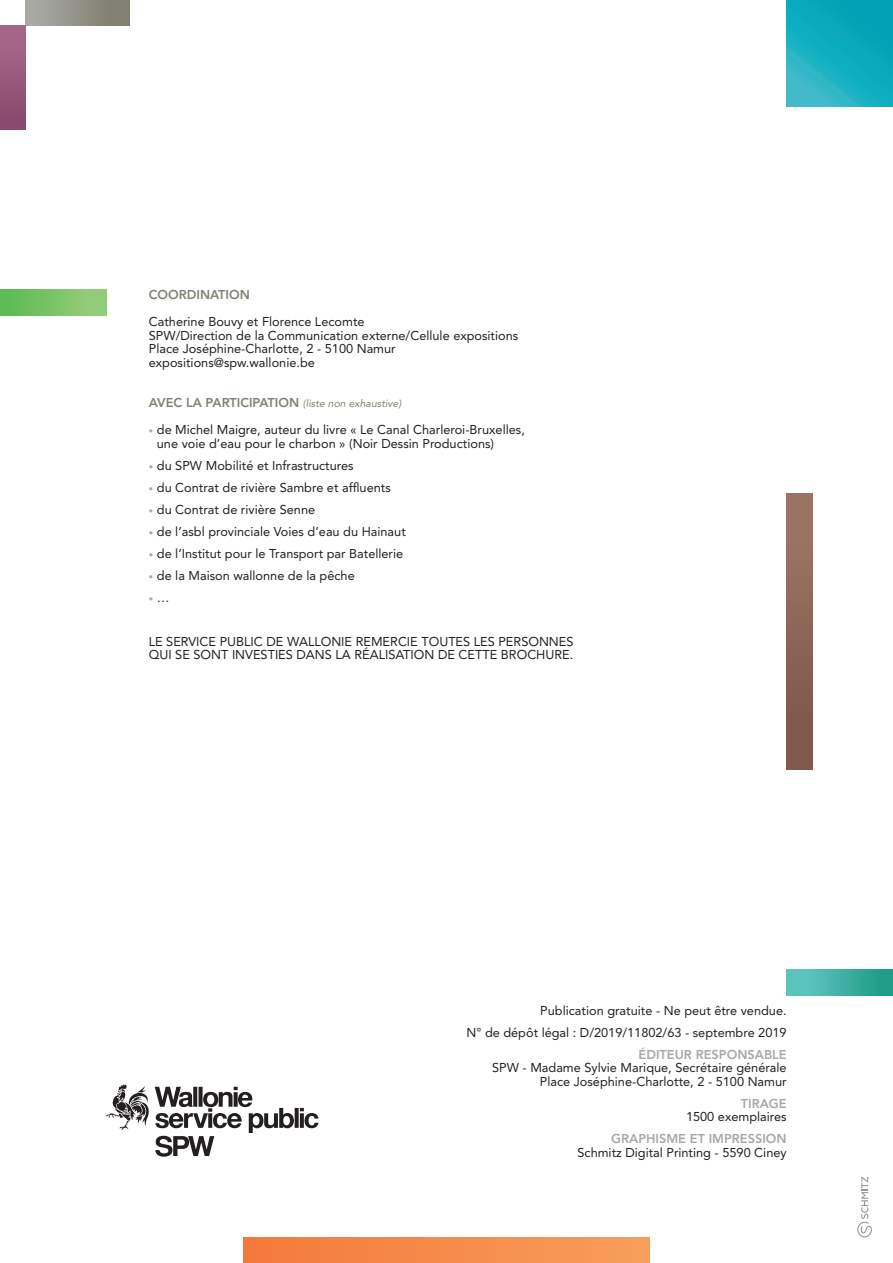
<style>
.page{position:relative;width:893px;height:1263px;background:#fff}
.page>*{position:absolute;margin:0;border:0;box-sizing:border-box;transform-origin:0 0}
.t1{font:12.75px/13.5px "Avenir";color:#231f20}
.t2{font:800 12.75px "Avenir";color:#a8a8a5}
.t3{font:800 12.75px "Avenir";color:#828173}
.t4{font:italic 10.5px "Avenir";color:#828173}
.t5{font:9px "Avenir";color:#a8a8a5}
.s1{font-weight:800;font-style:normal;font-size:12.75px}
.s2{font-size:9px;color:#a8a8a5}
.s3{font-size:12.75px;color:#231f20}
</style>
<div class="page">
<svg style="left:787px;top:0;width:106px;height:106px;background:#13adbe"></svg>
<div style="left:243px;top:1237px;width:407px;height:26px;background:linear-gradient(to right,#f3793b,#f89e5b)"></div>
<div style="left:26px;top:0;width:103px;height:26px;background:linear-gradient(to right,#abaca8,#7c7a6a)"></div>
<div style="left:0;top:26px;width:26px;height:103px;background:linear-gradient(to bottom,#a86b8c,#88486b)"></div>
<div style="left:787px;top:493px;width:25px;height:277px;background:linear-gradient(to bottom,#9e7767,#7d554a)"></div>
<div style="left:0;top:289px;width:106px;height:26px;background:linear-gradient(to right,#5aba52,#9bce7d)"></div>
<div style="left:787px;top:969px;width:106px;height:26px;background:linear-gradient(to right,#66cac6,#1b9986)"></div>
<svg style="left:106px;top:1084px;width:43px;height:46px"></svg>
<svg style="left:155px;top:1087px;width:163px;height:70px"></svg>
<svg style="left:857px;top:1177px;width:15px;height:60px"></svg>
<p class="t3" style="left:149px;top:287px;width:103px">COORDINATION</p>
<p class="t1" style="left:149px;top:315px;width:371px">Catherine Bouvy et Florence Lecomte<br>SPW/Direction de la Communication externe/Cellule expositions Place Joséphine-Charlotte, 2 - 5100 Namur expositions@spw.wallonie.be</p>
<p class="t4" style="left:149px;top:397px;width:254px"><span class="s1">AVEC LA PARTICIPATION</span> (liste non exhaustive)</p>
<p class="t1" style="left:157px;top:423px;width:369px;text-indent:-8px"><span class="s2">•</span> de Michel Maigre, auteur du livre « Le Canal Charleroi-Bruxelles, une voie d’eau pour le charbon » (Noir Dessin Productions)</p>
<p class="t1" style="left:149px;top:459px;width:206px"><span class="s2">•</span> du SPW Mobilité et Infrastructures</p>
<p class="t1" style="left:149px;top:481px;width:243px"><span class="s2">•</span> du Contrat de rivière Sambre et affluents</p>
<p class="t1" style="left:149px;top:503px;width:168px"><span class="s2">•</span> du Contrat de rivière Senne</p>
<p class="t1" style="left:149px;top:525px;width:259px"><span class="s2">•</span> de l’asbl provinciale Voies d’eau du Hainaut</p>
<p class="t1" style="left:149px;top:547px;width:256px"><span class="s2">•</span> de l’Institut pour le Transport par Batellerie</p>
<p class="t1" style="left:149px;top:569px;width:207px"><span class="s2">•</span> de la Maison wallonne de la pêche</p>
<p class="t5" style="left:149px;top:593px;width:22px">• <span class="s3">…</span></p>
<p class="t1" style="left:149px;top:635px;width:426px">LE SERVICE PUBLIC DE WALLONIE REMERCIE TOUTES LES PERSONNES<br>QUI SE SONT INVESTIES DANS LA RÉALISATION DE CETTE BROCHURE.</p>
<p class="t1" style="left:466px;top:999px;width:322px;line-height:22px;text-align:right">Publication gratuite - Ne peut être vendue.<br>N° de dépôt légal : D/2019/11802/63 - septembre 2019</p>
<p class="t2" style="left:639px;top:1047px;width:150px">ÉDITEUR RESPONSABLE</p>
<p class="t1" style="left:492px;top:1061px;width:296px;text-align:right">SPW - Madame Sylvie Marique, Secrétaire générale<br>Place Joséphine-Charlotte, 2 - 5100 Namur</p>
<p class="t2" style="left:741px;top:1096px;width:47px">TIRAGE</p>
<p class="t1" style="left:686px;top:1110px;width:102px">1500 exemplaires</p>
<p class="t2" style="left:611px;top:1131px;width:177px">GRAPHISME ET IMPRESSION</p>
<p class="t1" style="left:577px;top:1145px;width:211px">Schmitz Digital Printing - 5590 Ciney</p>
</div>
